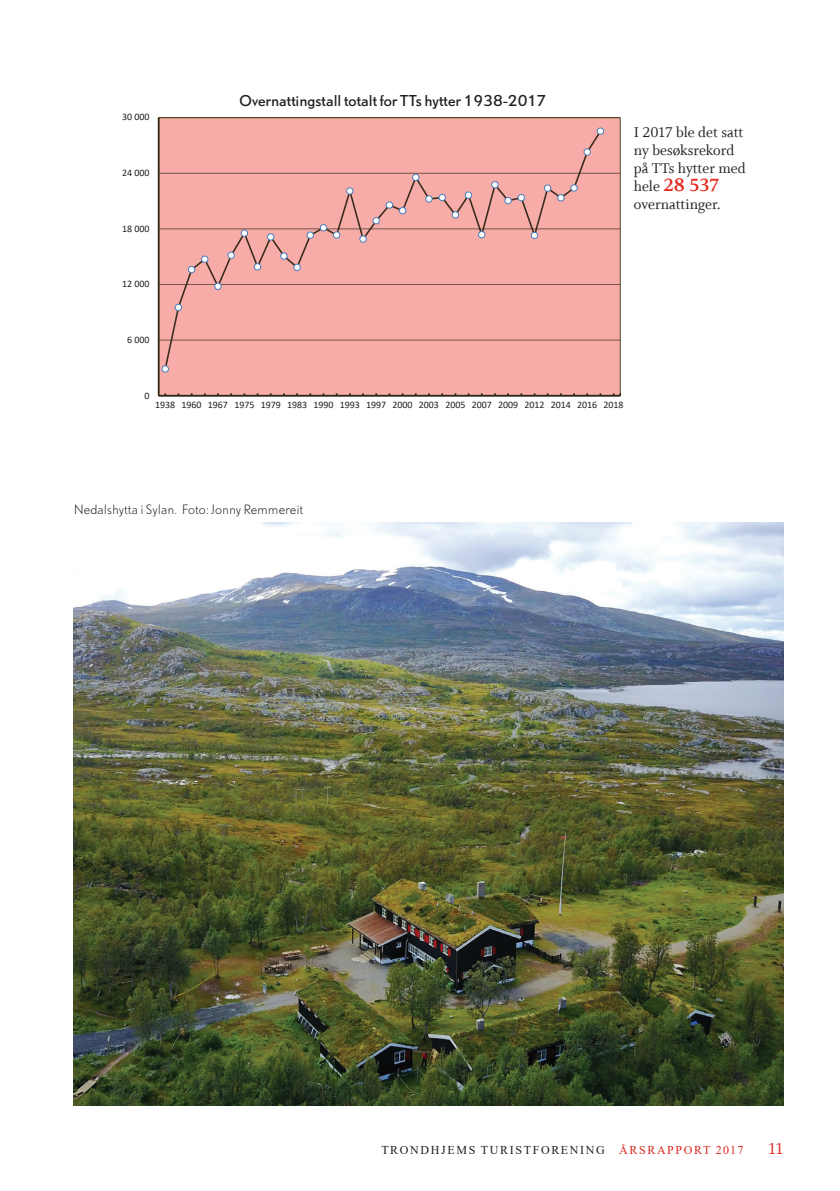
<style>
.page{position:relative;width:840px;height:1191px;background:#fff}
.page>*{position:absolute;margin:0;border:0;box-sizing:border-box;transform-origin:0 0}
.t1{font:20px "Whitman Bold LF";color:#e32b20}
.t2{font:18px "Whitman Roman LF";color:#d8281e}
.t3{font:16px/18px "Whitman Roman LF";color:#231f20}
.t4{font:14px "DTL Nobel TOT";color:#231f20}
.t5{font:12px "Times New Roman";letter-spacing:.135em;color:#231f20}
.t6{font:300 12px "DTL Nobel TOT";color:#231f20}
.t7{font:10px "Calibri";letter-spacing:-.005em;color:#231f20}
.t8{font:700 10px "Calibri";color:#231f20}
.s1{font-family:"Whitman Roman LF";font-size:16px;color:#231f20}
.s2{color:#d8281e}
</style>
<div class="page">
<div style="left:158px;top:118px;width:462px;height:278px;background:#f7aca7"></div>
<hr style="left:158px;top:340px;width:462px;height:1px;background:#2c2716;opacity:.65">
<hr style="left:158px;top:284px;width:462px;height:1px;background:#725548">
<hr style="left:158px;top:228px;width:462px;height:1px;background:#2c2716;opacity:.65">
<hr style="left:158px;top:173px;width:462px;height:1px;background:#2c2716;opacity:.65">
<hr style="left:158px;top:118px;width:1px;height:278px;background:#2c2716">
<hr style="left:158px;top:395px;width:462px;height:1px;background:#2c2716">
<svg style="left:612px;top:393px;width:8px;height:2px"></svg>
<svg style="left:163px;top:134px;width:439px;height:237px"></svg>
<svg style="left:162px;top:366px;width:6px;height:6px"></svg>
<div style="left:162px;top:365px;width:6px;height:7px;border:1px solid #477ebd;border-radius:50%"></div>
<svg style="left:175px;top:304px;width:6px;height:6px"></svg>
<div style="left:175px;top:304px;width:7px;height:7px;border:1px solid #477ebd;border-radius:50%"></div>
<div style="left:188px;top:266px;width:7px;height:7px;background:#fff;border-radius:50%"></div>
<div style="left:188px;top:266px;width:7px;height:7px;border:1px solid #477ebd;border-radius:50%"></div>
<div style="left:201px;top:256px;width:7px;height:6px;background:#fff;border-radius:50%"></div>
<div style="left:201px;top:256px;width:7px;height:7px;border:1px solid #477ebd;border-radius:50%"></div>
<svg style="left:215px;top:283px;width:6px;height:6px"></svg>
<div style="left:214px;top:283px;width:7px;height:7px;border:1px solid #477ebd;border-radius:50%"></div>
<svg style="left:228px;top:252px;width:6px;height:6px"></svg>
<div style="left:227px;top:252px;width:7px;height:7px;border:1px solid #477ebd;border-radius:50%"></div>
<svg style="left:241px;top:230px;width:6px;height:6px"></svg>
<div style="left:241px;top:230px;width:7px;height:6px;border:1px solid #477ebd;border-radius:50%"></div>
<svg style="left:254px;top:264px;width:6px;height:6px"></svg>
<div style="left:254px;top:263px;width:7px;height:7px;border:1px solid #477ebd;border-radius:50%"></div>
<div style="left:267px;top:234px;width:7px;height:6px;background:#fff;border-radius:50%"></div>
<div style="left:267px;top:233px;width:7px;height:7px;border:1px solid #477ebd;border-radius:50%"></div>
<div style="left:280px;top:253px;width:7px;height:6px;background:#fff;border-radius:50%"></div>
<div style="left:280px;top:253px;width:7px;height:6px;border:1px solid #477ebd;border-radius:50%"></div>
<svg style="left:294px;top:264px;width:6px;height:6px"></svg>
<div style="left:293px;top:264px;width:7px;height:7px;border:1px solid #477ebd;border-radius:50%"></div>
<svg style="left:307px;top:232px;width:6px;height:6px"></svg>
<div style="left:307px;top:232px;width:6px;height:7px;border:1px solid #477ebd;border-radius:50%"></div>
<div style="left:320px;top:224px;width:6px;height:7px;background:#fff;border-radius:50%"></div>
<div style="left:320px;top:224px;width:7px;height:7px;border:1px solid #477ebd;border-radius:50%"></div>
<svg style="left:333px;top:232px;width:6px;height:6px"></svg>
<div style="left:333px;top:232px;width:7px;height:6px;border:1px solid #477ebd;border-radius:50%"></div>
<div style="left:346px;top:188px;width:7px;height:6px;background:#fff;border-radius:50%"></div>
<div style="left:346px;top:188px;width:7px;height:6px;border:1px solid #477ebd;border-radius:50%"></div>
<div style="left:359px;top:236px;width:7px;height:6px;background:#fff;border-radius:50%"></div>
<div style="left:359px;top:236px;width:7px;height:6px;border:1px solid #477ebd;border-radius:50%"></div>
<div style="left:373px;top:217px;width:6px;height:7px;background:#fff;border-radius:50%"></div>
<div style="left:372px;top:217px;width:7px;height:7px;border:1px solid #477ebd;border-radius:50%"></div>
<svg style="left:386px;top:202px;width:6px;height:6px"></svg>
<div style="left:399px;top:207px;width:6px;height:7px;background:#fff;border-radius:50%"></div>
<div style="left:399px;top:207px;width:7px;height:7px;border:1px solid #477ebd;border-radius:50%"></div>
<svg style="left:412px;top:174px;width:6px;height:6px"></svg>
<div style="left:412px;top:174px;width:7px;height:7px;border:1px solid #477ebd;border-radius:50%"></div>
<div style="left:425px;top:196px;width:7px;height:6px;background:#fff;border-radius:50%"></div>
<div style="left:425px;top:195px;width:7px;height:7px;border:1px solid #477ebd;border-radius:50%"></div>
<div style="left:439px;top:194px;width:6px;height:7px;background:#fff;border-radius:50%"></div>
<div style="left:438px;top:194px;width:7px;height:7px;border:1px solid #477ebd;border-radius:50%"></div>
<svg style="left:452px;top:212px;width:6px;height:6px"></svg>
<div style="left:451px;top:211px;width:7px;height:7px;border:1px solid #477ebd;border-radius:50%"></div>
<svg style="left:465px;top:192px;width:6px;height:6px"></svg>
<div style="left:465px;top:192px;width:6px;height:7px;border:1px solid #477ebd;border-radius:50%"></div>
<div style="left:478px;top:231px;width:6px;height:7px;background:#fff;border-radius:50%"></div>
<div style="left:478px;top:231px;width:7px;height:7px;border:1px solid #477ebd;border-radius:50%"></div>
<div style="left:491px;top:181px;width:7px;height:7px;background:#fff;border-radius:50%"></div>
<div style="left:491px;top:181px;width:7px;height:7px;border:1px solid #477ebd;border-radius:50%"></div>
<div style="left:504px;top:197px;width:7px;height:7px;background:#fff;border-radius:50%"></div>
<div style="left:504px;top:197px;width:7px;height:7px;border:1px solid #477ebd;border-radius:50%"></div>
<div style="left:518px;top:194px;width:6px;height:7px;background:#fff;border-radius:50%"></div>
<div style="left:517px;top:194px;width:7px;height:7px;border:1px solid #477ebd;border-radius:50%"></div>
<div style="left:530px;top:232px;width:7px;height:7px;border:1px solid #477ebd;border-radius:50%"></div>
<svg style="left:544px;top:185px;width:6px;height:6px"></svg>
<div style="left:544px;top:185px;width:6px;height:7px;border:1px solid #477ebd;border-radius:50%"></div>
<svg style="left:557px;top:195px;width:6px;height:6px"></svg>
<div style="left:557px;top:194px;width:7px;height:7px;border:1px solid #477ebd;border-radius:50%"></div>
<div style="left:570px;top:185px;width:7px;height:6px;background:#fff;border-radius:50%"></div>
<div style="left:570px;top:184px;width:7px;height:7px;border:1px solid #477ebd;border-radius:50%"></div>
<div style="left:583px;top:149px;width:7px;height:6px;background:#fff;border-radius:50%"></div>
<div style="left:583px;top:149px;width:7px;height:6px;border:1px solid #477ebd;border-radius:50%"></div>
<svg style="left:597px;top:128px;width:6px;height:6px"></svg>
<div style="left:596px;top:128px;width:7px;height:7px;border:1px solid #477ebd;border-radius:50%"></div>
<img style="left:74px;top:522px;width:708px;height:584px">
<p class="t7" style="left:122px;top:110px;width:29px">30 000</p>
<p class="t7" style="left:122px;top:166px;width:29px">24 000</p>
<p class="t7" style="left:122px;top:221px;width:29px">18 000</p>
<p class="t7" style="left:122px;top:277px;width:29px">12 000</p>
<p class="t8" style="left:304px;top:91px;width:102px">Overnatting TT - hyttene</p>
<h3 class="t4" style="left:239px;top:91px;width:308px">Overnattingstall totalt for TTs hytter 1938-2017</h3>
<h3 class="t3" style="left:633px;top:123px;width:113px">I 2017 ble det satt ny besøksrekord på TTs hytter med</h3>
<h1 class="t1" style="left:633px;top:174px;width:86px"><span class="s1">hele</span> 28 537</h1>
<h3 class="t3" style="left:633px;top:195px;width:88px">overnattinger.</h3>
<p class="t7" style="left:127px;top:333px;width:24px">6 000</p>
<p class="t7" style="left:144px;top:388px;width:7px">0</p>
<p class="t7" style="left:155px;top:398px;width:469px">1938 1960 1967 1975 1979 1983 1990 1993 1997 2000 2003 2005 2007 2009 2012 2014 2016 2018</p>
<p class="t6" style="left:74px;top:502px;width:231px">Nedalshytta i Sylan. Foto: Jonny Remmereit</p>
<p class="t5" style="left:381px;top:1141px;width:363px">TRONDHJEMS TURISTFORENING <span class="s2">ÅRSRAPPORT 2017</span></p>
<h2 class="t2" style="left:768px;top:1138px;width:16px">11</h2>
</div>
